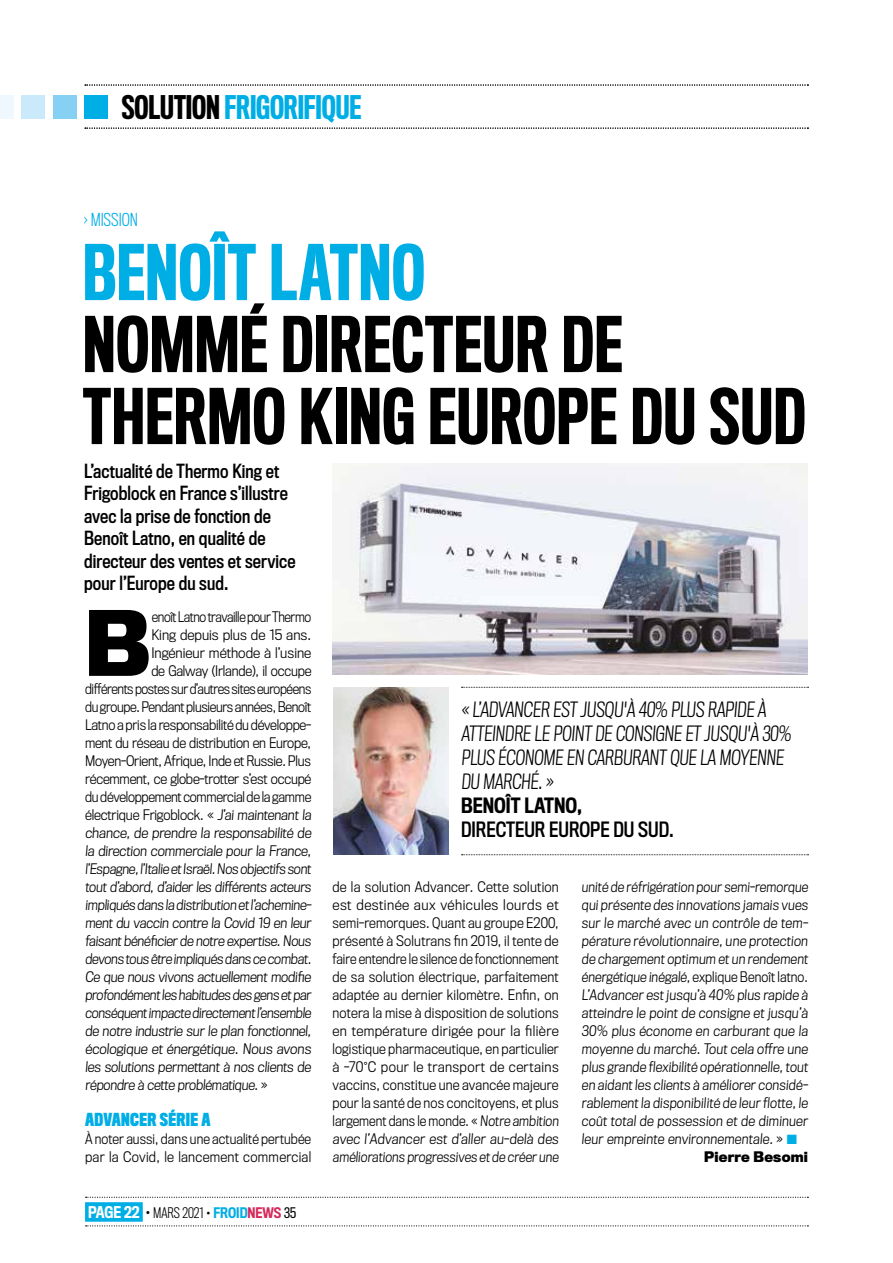
<style>
.page{position:relative;width:893px;height:1263px;background:#fff}
.page>*{position:absolute;margin:0;border:0;box-sizing:border-box;transform-origin:0 0}
.t1{font:700 83.25px "Titling Gothic FB Narrow";color:#000}
.t2{font:500 70.5px/72px "Titling Gothic FB Comp";letter-spacing:.01em;color:#000}
.t3{font:500 70.5px "Titling Gothic FB Comp";letter-spacing:.01em;color:#00aee6}
.t4{font:500 30px "Titling Gothic FB Comp";letter-spacing:-.005em;color:#00aee6}
.t5{font:300 19.5px/24px "Titling Gothic FB Cond";color:#000}
.t6{font:19.5px "Titling Gothic FB Cond Standard";color:#000}
.t7{font:500 19.5px "Titling Gothic FB Cond";color:#000}
.t8{font:18px/22.5px "Titling Gothic FB Cond Standard";letter-spacing:.005em;color:#000}
.t9{font:700 16.5px "Titling Gothic FB Comp";letter-spacing:.02em;color:#00aee6}
.t10{font:300 16.5px "Titling Gothic FB Cond";letter-spacing:-.005em;color:#00aee6}
.t11{font:300 13.5px/18px "Titling Gothic FB Narrow";letter-spacing:-.015em;color:#000;text-align:justify}
.t12{font:300 13.5px/18px "Titling Gothic FB Narrow";letter-spacing:.005em;color:#000}
.t13{font:300 13.5px "Titling Gothic FB Narrow";letter-spacing:-.015em;color:#000;scale:1.05 1}
.t14{font:300 13.5px "Titling Gothic FB Narrow";letter-spacing:-.015em;color:#000;scale:.96 1}
.t15{font:300 13.5px "Titling Gothic FB Narrow";letter-spacing:.01em;color:#000}
.t16{font:300 13.5px "Titling Gothic FB Narrow";letter-spacing:-.015em;color:#000;scale:1.04 1}
.t17{font:300 13.5px "Titling Gothic FB Narrow";letter-spacing:-.015em;color:#000;scale:.95 1}
.t18{font:300 13.5px "Titling Gothic FB Cond";color:#000}
.t19{font:700 13.5px "Titling Gothic FB Narrow";letter-spacing:.015em;color:#000}
.s1{color:#000}
.s2{font-weight:500;font-size:15px;color:#fff}
.s3{font-weight:400;font-size:15px}
.s4{font-weight:400}
.s5{font-weight:500;color:#00aee6}
.s6{font-weight:500;color:#d4295b}
.s7{color:#00aee6}
</style>
<div class="page">
<svg style="left:85px;top:84px;width:723px;height:2px"></svg>
<svg style="left:85px;top:128px;width:723px;height:1px"></svg>
<div style="left:84px;top:95px;width:24px;height:24px;background:#00aee6"></div>
<div style="left:53px;top:95px;width:24px;height:23px;background:#86d0f3"></div>
<div style="left:21px;top:95px;width:24px;height:23px;background:#cae9fa"></div>
<div style="left:0;top:95px;width:14px;height:23px;background:#eef8fe"></div>
<svg style="left:86px;top:1225px;width:722px;height:1px"></svg>
<svg style="left:86px;top:1197px;width:722px;height:1px"></svg>
<div style="left:85px;top:1202px;width:58px;height:20px;background:#00aee6"></div>
<img style="left:333px;top:463px;width:475px;height:212px">
<svg style="left:462px;top:687px;width:346px;height:1px"></svg>
<svg style="left:462px;top:854px;width:346px;height:1px"></svg>
<img style="left:333px;top:687px;width:115px;height:168px">
<h3 class="t4" style="left:122px;top:90px;width:241px"><span class="s1">SOLUTION</span> FRIGORIFIQUE</h3>
<p class="t10" style="left:84px;top:210px;width:55px">› MISSION</p>
<h2 class="t3" style="left:83px;top:232px;width:344px">BENOÎT LATNO</h2>
<h2 class="t2" style="left:83px;top:311px;width:724px">NOMMÉ DIRECTEUR DE<br>THERMO KING EUROPE DU SUD</h2>
<h3 class="t8" style="left:84px;top:460px;width:213px">L’actualité de Thermo King et<br>Frigoblock en France s’illustre avec la prise de fonction de<br>Benoît Latno, en qualité de directeur des ventes et service pour l’Europe du sud.</h3>
<h1 class="t1" style="left:85px;top:596px;width:67px">B</h1>
<p class="t17" style="left:152px;top:609px;width:169px">enoît Latno travaille pour Thermo</p>
<p class="t13" style="left:151px;top:627px;width:154px">King depuis plus de 15 ans.</p>
<p class="t13" style="left:151px;top:645px;width:154px">Ingénieur méthode à l’usine</p>
<p class="t11" style="left:151px;top:662px;width:162px">de Galway (Irlande), il occupe</p>
<p class="t14" style="left:85px;top:681px;width:237px">différents postes sur d’autres sites européens</p>
<p class="t11" style="left:85px;top:698px;width:228px">du groupe. Pendant plusieurs années, Benoît</p>
<p class="t11" style="left:85px;top:716px;width:228px">Latno a pris la responsabilité du développe-</p>
<p class="t11" style="left:85px;top:734px;width:228px">ment du réseau de distribution en Europe,</p>
<p class="t11" style="left:85px;top:752px;width:228px">Moyen-Orient, Afrique, Inde et Russie. Plus</p>
<p class="t11" style="left:85px;top:770px;width:228px">récemment, ce globe-trotter s’est occupé</p>
<p class="t11" style="left:85px;top:788px;width:228px">du développement commercial de la gamme</p>
<p class="t11" style="left:85px;top:806px;width:229px">électrique Frigoblock. « J’ai maintenant la</p>
<p class="t11" style="left:85px;top:824px;width:229px">chance, de prendre la responsabilité de</p>
<p class="t11" style="left:85px;top:842px;width:229px">la direction commerciale pour la France,</p>
<p class="t11" style="left:85px;top:860px;width:229px">l’Espagne, l’Italie et Israël. Nos objectifs sont</p>
<p class="t11" style="left:85px;top:878px;width:229px">tout d’abord, d’aider les différents acteurs</p>
<p class="t11" style="left:85px;top:896px;width:229px">impliqués dans la distribution et l’achemine-</p>
<p class="t11" style="left:85px;top:914px;width:229px">ment du vaccin contre la Covid 19 en leur</p>
<p class="t11" style="left:85px;top:932px;width:229px">faisant bénéficier de notre expertise. Nous</p>
<p class="t11" style="left:85px;top:950px;width:229px">devons tous être impliqués dans ce combat.</p>
<p class="t11" style="left:85px;top:968px;width:229px">Ce que nous vivons actuellement modifie</p>
<p class="t11" style="left:85px;top:986px;width:229px">profondément les habitudes des gens et par</p>
<p class="t11" style="left:85px;top:1004px;width:229px">conséquent impacte directement l’ensemble</p>
<p class="t11" style="left:85px;top:1022px;width:229px">de notre industrie sur le plan fonctionnel,</p>
<p class="t16" style="left:85px;top:1041px;width:220px">écologique et énergétique. Nous avons</p>
<p class="t11" style="left:85px;top:1058px;width:229px">les solutions permettant à nos clients de</p>
<p class="t11" style="left:85px;top:1076px;width:184px">répondre à cette problématique. »</p>
<p class="t9" style="left:85px;top:1110px;width:127px">ADVANCER SÉRIE A</p>
<p class="t12" style="left:85px;top:1130px;width:228px">À noter aussi, dans une actualité pertubée par la Covid, le lancement commercial</p>
<p class="t18" style="left:88px;top:1205px;width:210px"><span class="s2">PAGE 22</span> <span class="s3">•</span> MARS 2021 <span class="s4">•</span> <span class="s5">FROID</span><span class="s6">NEWS</span> <span class="s4">35</span></p>
<h3 class="t5" style="left:461px;top:698px;width:333px">« L’ADVANCER EST JUSQU'À 40% PLUS RAPIDE À ATTEINDRE LE POINT DE CONSIGNE ET JUSQU'À 30% PLUS ÉCONOME EN CARBURANT QUE LA MOYENNE DU MARCHÉ. »</h3>
<h3 class="t7" style="left:461px;top:795px;width:122px">BENOÎT LATNO,</h3>
<h3 class="t6" style="left:461px;top:819px;width:214px">DIRECTEUR EUROPE DU SUD.</h3>
<p class="t11" style="left:333px;top:878px;width:229px">de la solution Advancer. Cette solution est destinée aux véhicules lourds et semi-remorques. Quant au groupe E200, présenté à Solutrans fin 2019, il tente de faire entendre le silence de fonctionnement de sa solution électrique, parfaitement adaptée au dernier kilomètre. Enfin, on notera la mise à disposition de solutions en température dirigée pour la filière logistique pharmaceutique, en particulier à -70°C pour le transport de certains vaccins, constitue une avancée majeure pour la santé de nos concitoyens, et plus largement dans le monde. « Notre ambition avec l’Advancer est d’aller au-delà des améliorations progressives et de créer une</p>
<p class="t11" style="left:581px;top:878px;width:229px">unité de réfrigération pour semi-remorque</p>
<p class="t11" style="left:581px;top:896px;width:229px">qui présente des innovations jamais vues</p>
<p class="t11" style="left:581px;top:914px;width:229px">sur le marché avec un contrôle de tem-</p>
<p class="t11" style="left:581px;top:932px;width:229px">pérature révolutionnaire, une protection</p>
<p class="t11" style="left:581px;top:950px;width:229px">de chargement optimum et un rendement</p>
<p class="t15" style="left:581px;top:969px;width:228px">énergétique inégalé,explique Benoît latno.</p>
<p class="t11" style="left:581px;top:986px;width:229px">L’Advancer est jusqu’à 40% plus rapide à</p>
<p class="t11" style="left:581px;top:1004px;width:229px">atteindre le point de consigne et jusqu’à</p>
<p class="t11" style="left:581px;top:1022px;width:229px">30% plus économe en carburant que la</p>
<p class="t11" style="left:581px;top:1040px;width:229px">moyenne du marché. Tout cela offre une</p>
<p class="t11" style="left:581px;top:1058px;width:229px">plus grande flexibilité opérationnelle, tout</p>
<p class="t11" style="left:581px;top:1076px;width:229px">en aidant les clients à améliorer considé-</p>
<p class="t11" style="left:581px;top:1094px;width:229px">rablement la disponibilité de leur flotte, le</p>
<p class="t11" style="left:581px;top:1112px;width:229px">coût total de possession et de diminuer</p>
<p class="t11" style="left:581px;top:1130px;width:217px">leur empreinte environnementale. » <span class="s7">■</span></p>
<p class="t19" style="left:704px;top:1149px;width:105px">Pierre Besomi</p>
</div>
